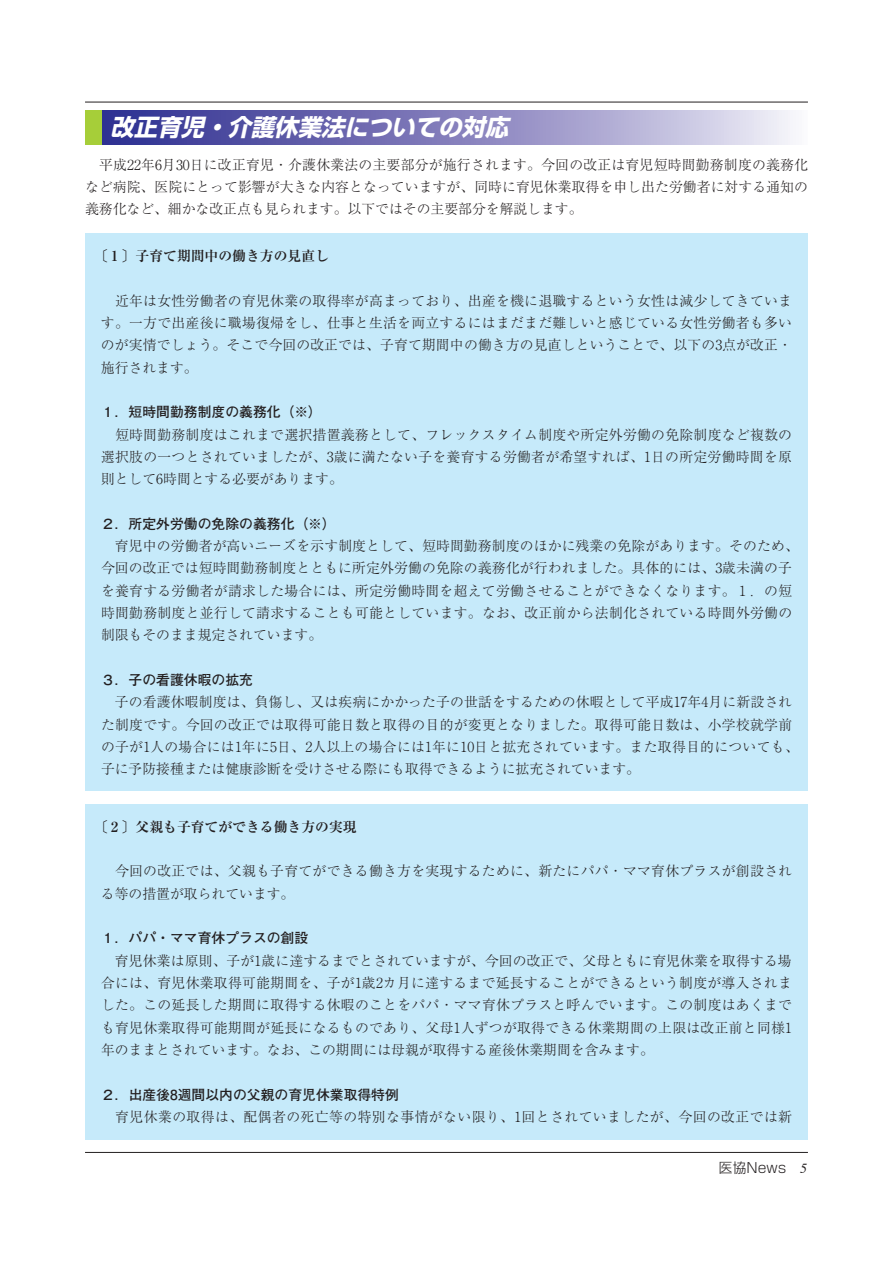
<style>
.page{position:relative;width:893px;height:1263px;background:#fff}
.page>*{position:absolute;margin:0;border:0;box-sizing:border-box;transform-origin:0 0}
.t1{font:italic 700 23.4px "Shin Go Pr 6";color:#fff}
.t2{font:300 13.8px/22.4px "Ryumin Pr 6";letter-spacing:.01em;color:#231f20;text-align:justify}
.t3{font:700 13.8px "Futo Go B101 Pr 6";color:#231f20}
.t4{font:300 13.8px "Ryumin Pr 6";letter-spacing:.03em;color:#231f20}
.t5{font:700 13.8px "Ryumin Pr 6";color:#231f20}
.t6{font:300 13.8px "Shin Go Pr 6";color:#231f20}
.s1{font-family:"Times";font-weight:400;font-style:italic}
</style>
<div class="page">
<hr style="left:85px;top:102px;width:723px;height:1px;background:#231f20">
<hr style="left:85px;top:1152px;width:723px;height:1px;background:#231f20">
<div style="left:85px;top:111px;width:17px;height:34px;background:#a6ce39"></div>
<svg style="left:102px;top:111px;width:688px;height:34px"></svg>
<div style="left:85px;top:234px;width:723px;height:557px;background:#c6eafa"></div>
<div style="left:85px;top:804px;width:723px;height:336px;background:#c6eafa"></div>
<h1 class="t1" style="left:111px;top:109px;width:407px">改正育児・介護休業法についての対応</h1>
<p class="t2" style="left:85px;top:152px;width:724px;text-indent:14px">平成22年6月30日に改正育児・介護休業法の主要部分が施行されます。今回の改正は育児短時間勤務制度の義務化など病院、医院にとって影響が大きな内容となっていますが、同時に育児休業取得を申し出た労働者に対する通知の義務化など、細かな改正点も見られます。以下ではその主要部分を解説します。</p>
<p class="t5" style="left:94px;top:245px;width:236px">〔１〕子育て期間中の働き方の見直し</p>
<p class="t2" style="left:101px;top:288px;width:693px;text-indent:14px">近年は女性労働者の育児休業の取得率が高まっており、出産を機に退職するという女性は減少してきています。一方で出産後に職場復帰をし、仕事と生活を両立するにはまだまだ難しいと感じている女性労働者も多いのが実情でしょう。そこで今回の改正では、子育て期間中の働き方の見直しということで、以下の3点が改正・施行されます。</p>
<p class="t3" style="left:101px;top:401px;width:223px">１．短時間勤務制度の義務化（※）</p>
<p class="t2" style="left:101px;top:422px;width:693px;text-indent:14px">短時間勤務制度はこれまで選択措置義務として、フレックスタイム制度や所定外労働の免除制度など複数の選択肢の一つとされていましたが、3歳に満たない子を養育する労働者が希望すれば、1日の所定労働時間を原則として6時間とする必要があります。</p>
<p class="t3" style="left:101px;top:513px;width:236px">２．所定外労働の免除の義務化（※）</p>
<p class="t2" style="left:101px;top:534px;width:699px;text-align:left;text-indent:14px">育児中の労働者が高いニーズを示す制度として、短時間勤務制度のほかに残業の免除があります。そのため、今回の改正では短時間勤務制度とともに所定外労働の免除の義務化が行われました。具体的には、3歳未満の子を養育する労働者が請求した場合には、所定労働時間を超えて労働させることができなくなります。１．の短時間勤務制度と並行して請求することも可能としています。なお、改正前から法制化されている時間外労働の制限もそのまま規定されています。</p>
<p class="t3" style="left:101px;top:669px;width:154px">３．子の看護休暇の拡充</p>
<p class="t2" style="left:101px;top:690px;width:699px;text-align:left;text-indent:14px">子の看護休暇制度は、負傷し、又は疾病にかかった子の世話をするための休暇として平成17年4月に新設された制度です。今回の改正では取得可能日数と取得の目的が変更となりました。取得可能日数は、小学校就学前の子が1人の場合には1年に5日、2人以上の場合には1年に10日と拡充されています。また取得目的についても、子に予防接種または健康診断を受けさせる際にも取得できるように拡充されています。</p>
<p class="t5" style="left:94px;top:816px;width:264px">〔２〕父親も子育てができる働き方の実現</p>
<p class="t2" style="left:101px;top:859px;width:693px;text-indent:14px">今回の改正では、父親も子育てができる働き方を実現するために、新たにパパ・ママ育休プラスが創設される等の措置が取られています。</p>
<p class="t3" style="left:101px;top:927px;width:209px">１．パパ・ママ育休プラスの創設</p>
<p class="t2" style="left:101px;top:949px;width:693px;text-indent:14px">育児休業は原則、子が1歳に達するまでとされていますが、今回の改正で、父母ともに育児休業を取得する場合には、育児休業取得可能期間を、子が1歳2カ月に達するまで延長することができるという制度が導入されました。この延長した期間に取得する休暇のことをパパ・ママ育休プラスと呼んでいます。この制度はあくまでも育児休業取得可能期間が延長になるものであり、父母1人ずつが取得できる休業期間の上限は改正前と同様1年のままとされています。なお、この期間には母親が取得する産後休業期間を含みます。</p>
<p class="t3" style="left:101px;top:1083px;width:299px">２．出産後8週間以内の父親の育児休業取得特例</p>
<p class="t4" style="left:115px;top:1106px;width:678px">育児休業の取得は、配偶者の死亡等の特別な事情がない限り、1回とされていましたが、今回の改正では新</p>
<p class="t6" style="left:719px;top:1156px;width:90px">医協News <span class="s1">5</span></p>
</div>
